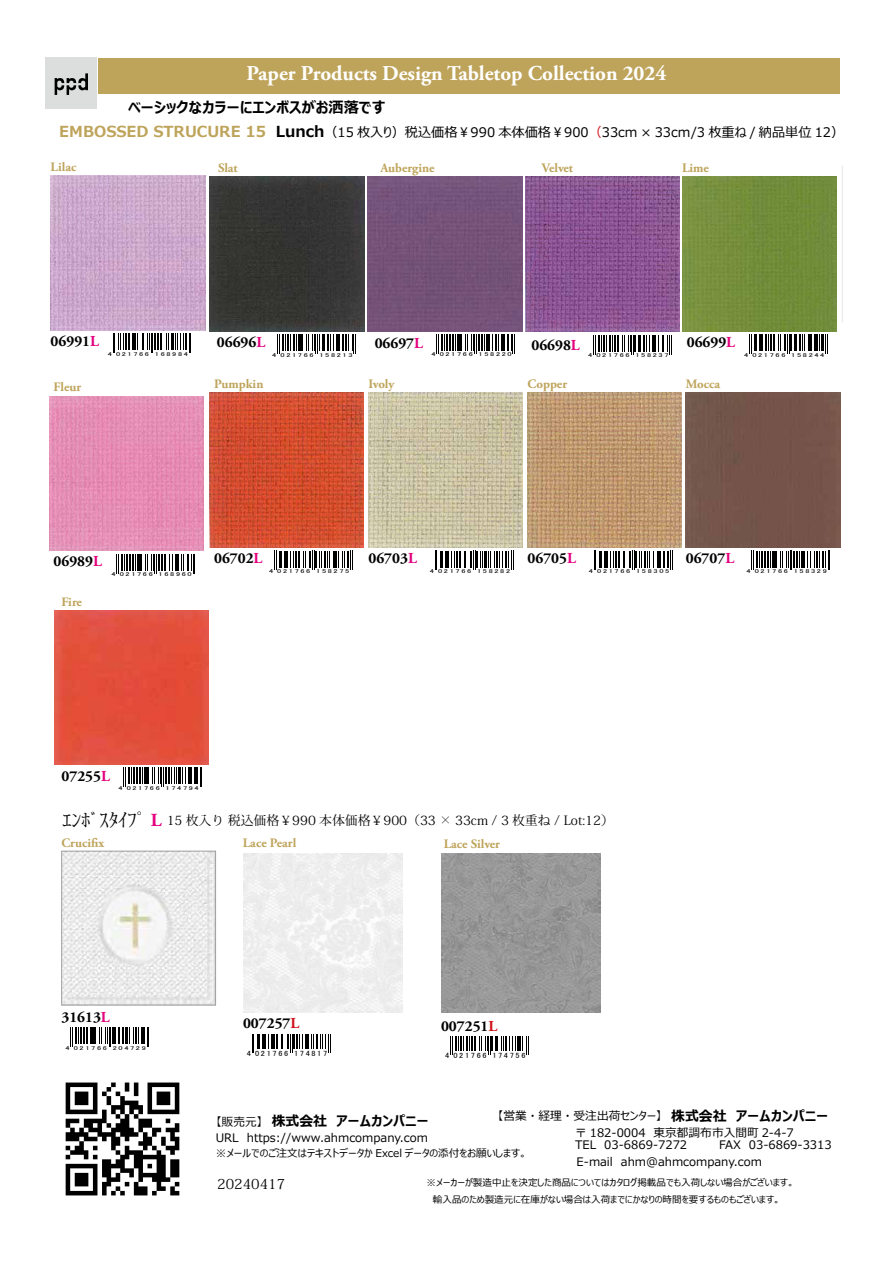
<style>
.page{position:relative;width:893px;height:1263px;background:#fff}
.page>*{position:absolute;margin:0;border:0;box-sizing:border-box;transform-origin:0 0}
.t1{font:700 21px "Adobe Garamond Pro";color:#fff}
.t2{font:700 15.15px "Adobe Garamond Pro";color:#000}
.t3{font:700 15.15px "Meiryo UI";color:#000}
.t4{font:700 13.8px "Meiryo UI";color:#000}
.t5{font:13.8px "Koz Min Pro";color:#000}
.t6{font:13.2px "Meiryo UI";color:#000}
.t7{font:700 12.9px "Adobe Garamond Pro";color:#bea45b}
.t8{font:12.75px "Koz Min Pro";color:#000}
.t9{font:11.7px "Meiryo UI";color:#000}
.t10{font:10.65px "Meiryo UI";color:#000}
.t11{font:9.6px/16.8px "Meiryo UI";color:#000}
.t12{font:7.5px "MS UI Gothic";letter-spacing:.2em;color:#000;scale:1.1 1}
.t13{font:5.55px "MS UI Gothic";letter-spacing:.2em;color:#000;scale:1.49 1}
.s1{font-weight:700;font-size:15.15px;color:#bea45b}
.s2{font-weight:700;font-size:15.15px}
.s3{color:#d0121b}
.s4{color:#e4007f}
.s5{font-family:"Koz Min Pr 6 N";font-size:18.45px}
.s6{font-family:"Adobe Garamond Pro";font-weight:700;font-size:18.45px;color:#e4007f}
.s7{font-family:"Adobe Myungjo Std";font-weight:500}
.s8{font-weight:400;font-size:11.7px}
.s9{font-weight:700;font-size:13.8px}
</style>
<div class="page">
<div style="left:45px;top:57px;width:52px;height:52px;background:#dcdddd"></div>
<svg style="left:55px;top:73px;width:33px;height:22px"></svg>
<div style="left:99px;top:59px;width:741px;height:35px;background:#bea45b"></div>
<hr style="left:842px;top:165px;width:1px;height:157px;background:#ededed">
<img style="left:51px;top:176px;width:154px;height:154px">
<img style="left:210px;top:177px;width:154px;height:154px">
<div style="left:368px;top:177px;width:154px;height:154px;background:#755379"></div>
<img style="left:526px;top:177px;width:154px;height:154px">
<img style="left:682px;top:177px;width:154px;height:154px">
<img style="left:209px;top:393px;width:155px;height:154px">
<img style="left:368px;top:393px;width:155px;height:154px">
<img style="left:527px;top:393px;width:155px;height:154px">
<div style="left:686px;top:393px;width:154px;height:154px;background:#75544a"></div>
<img style="left:49px;top:396px;width:155px;height:154px">
<img style="left:55px;top:610px;width:154px;height:154px">
<svg style="left:113px;top:333px;width:78px;height:20px"></svg>
<svg style="left:436px;top:334px;width:79px;height:19px"></svg>
<svg style="left:593px;top:335px;width:79px;height:20px"></svg>
<svg style="left:749px;top:335px;width:79px;height:19px"></svg>
<svg style="left:274px;top:551px;width:79px;height:19px"></svg>
<svg style="left:435px;top:551px;width:79px;height:19px"></svg>
<svg style="left:594px;top:551px;width:79px;height:19px"></svg>
<svg style="left:751px;top:551px;width:79px;height:19px"></svg>
<svg style="left:116px;top:554px;width:79px;height:19px"></svg>
<svg style="left:123px;top:767px;width:79px;height:20px"></svg>
<svg style="left:277px;top:335px;width:79px;height:19px"></svg>
<img style="left:63px;top:853px;width:151px;height:150px">
<div style="left:61px;top:851px;width:155px;height:154px;border:1px solid #9fa0a0"></div>
<svg style="left:72px;top:1027px;width:77px;height:20px"></svg>
<img style="left:441px;top:853px;width:159px;height:159px">
<svg style="left:252px;top:1034px;width:79px;height:18px"></svg>
<svg style="left:450px;top:1036px;width:79px;height:19px"></svg>
<img style="left:65px;top:1082px;width:115px;height:114px">
<h1 class="t1" style="left:247px;top:61px;width:421px">Paper Products Design Tabletop Collection 2024</h1>
<h2 class="t3" style="left:128px;top:97px;width:269px">ベーシックなカラーにエンボスがお洒落です　</h2>
<h3 class="t6" style="left:59px;top:123px;width:786px"><span class="s1">EMBOSSED STRUCURE 15</span> <span class="s2">Lunch</span>（15 枚入り）税込価格￥990 本体価格￥900<span class="s3">（</span>33cm × 33cm/3 枚重ね / 納品単位 12）</h3>
<h3 class="t7" style="left:51px;top:159px;width:27px">Lilac</h3>
<h3 class="t7" style="left:218px;top:161px;width:21px">Slat</h3>
<h3 class="t7" style="left:380px;top:161px;width:56px">Aubergine</h3>
<h3 class="t7" style="left:542px;top:161px;width:33px">Velvet</h3>
<h3 class="t7" style="left:682px;top:161px;width:28px">Lime</h3>
<h2 class="t2" style="left:51px;top:332px;width:50px">06991<span class="s4">L</span></h2>
<h3 class="t7" style="left:54px;top:379px;width:29px">Fleur</h3>
<h2 class="t2" style="left:217px;top:334px;width:50px">06696<span class="s4">L</span></h2>
<h2 class="t2" style="left:687px;top:334px;width:50px">06699<span class="s4">L</span></h2>
<h2 class="t2" style="left:375px;top:335px;width:50px">06697<span class="s4">L</span></h2>
<h2 class="t2" style="left:531px;top:336px;width:50px">06698<span class="s4">L</span></h2>
<p class="t13" style="left:108px;top:351px;width:55px">4 021766 168984</p>
<p class="t13" style="left:431px;top:351px;width:55px">4 021766 158220</p>
<p class="t13" style="left:588px;top:353px;width:55px">4 021766 158237</p>
<p class="t13" style="left:744px;top:352px;width:55px">4 021766 158244</p>
<p class="t13" style="left:272px;top:352px;width:55px">4 021766 158213</p>
<h3 class="t7" style="left:214px;top:377px;width:51px">Pumpkin</h3>
<h3 class="t7" style="left:368px;top:377px;width:28px">Ivoly</h3>
<h3 class="t7" style="left:527px;top:377px;width:41px">Copper</h3>
<h3 class="t7" style="left:686px;top:377px;width:36px">Mocca</h3>
<h2 class="t2" style="left:54px;top:553px;width:50px">06989<span class="s4">L</span></h2>
<h3 class="t7" style="left:62px;top:594px;width:22px">Fire</h3>
<p class="t13" style="left:111px;top:571px;width:55px">4 021766 168960</p>
<h2 class="t2" style="left:214px;top:550px;width:50px">06702<span class="s4">L</span></h2>
<h2 class="t2" style="left:368px;top:550px;width:50px">06703<span class="s4">L</span></h2>
<h2 class="t2" style="left:527px;top:550px;width:50px">06705<span class="s4">L</span></h2>
<h2 class="t2" style="left:686px;top:550px;width:50px">06707<span class="s4">L</span></h2>
<p class="t13" style="left:269px;top:568px;width:55px">4 021766 158275</p>
<p class="t13" style="left:430px;top:568px;width:55px">4 021766 158282</p>
<p class="t13" style="left:589px;top:568px;width:55px">4 021766 158305</p>
<p class="t13" style="left:746px;top:568px;width:55px">4 021766 158329</p>
<h2 class="t2" style="left:62px;top:767px;width:50px">07255<span class="s4">L</span></h2>
<p class="t13" style="left:118px;top:785px;width:55px">4 021766 174794</p>
<h3 class="t8" style="left:62px;top:811px;width:553px"><span class="s5">ｴﾝﾎﾞｽﾀｲﾌﾟ</span> <span class="s6">L</span> 15 枚入り 税込価格￥990 本体価格￥900（33 <span class="s7">×</span> 33cm / 3 枚重ね / Lot:12）</h3>
<h3 class="t7" style="left:61px;top:836px;width:44px">Crucifix</h3>
<h2 class="t2" style="left:61px;top:1008px;width:50px">31613<span class="s4">L</span></h2>
<p class="t13" style="left:66px;top:1045px;width:55px">4 021766 204729</p>
<h3 class="t7" style="left:243px;top:836px;width:55px">Lace Pearl</h3>
<h3 class="t7" style="left:444px;top:837px;width:58px">Lace Silver</h3>
<h2 class="t2" style="left:243px;top:1015px;width:58px">007257<span class="s3">L</span></h2>
<h2 class="t2" style="left:441px;top:1017px;width:58px">007251<span class="s3">L</span></h2>
<h3 class="t12" style="left:247px;top:1050px;width:74px">4 021766 174817</h3>
<h3 class="t12" style="left:445px;top:1052px;width:74px">4 021766 174756</h3>
<h3 class="t4" style="left:216px;top:1112px;width:214px"><span class="s8">【販売元】</span> 株式会社　アームカンパニー</h3>
<h3 class="t9" style="left:498px;top:1108px;width:332px">【営業・経理・受注出荷センター】 <span class="s9">株式会社　アームカンパニー</span></h3>
<h3 class="t9" style="left:216px;top:1130px;width:214px">URL https://www.ahmcompany.com</h3>
<h3 class="t9" style="left:577px;top:1153px;width:187px">E-mail ahm@ahmcompany.com</h3>
<h3 class="t9" style="left:575px;top:1125px;width:220px">〒 182-0004　東京都調布市入間町 2-4-7</h3>
<h3 class="t9" style="left:575px;top:1137px;width:114px">TEL 03-6869-7272</h3>
<h3 class="t9" style="left:719px;top:1137px;width:114px">FAX 03-6869-3313</h3>
<h3 class="t10" style="left:216px;top:1145px;width:313px">※メールでのご注文はテキストデータか Excel データの添付をお願いします。</h3>
<h3 class="t5" style="left:217px;top:1174px;width:69px">20240417</h3>
<h3 class="t11" style="left:426px;top:1175px;width:369px">※メーカーが製造中止を決定した商品についてはカタログ掲載品でも入荷しない場合がございます。　輸入品のため製造元に在庫がない場合は入荷までにかなりの時間を要するものもございます。</h3>
</div>
